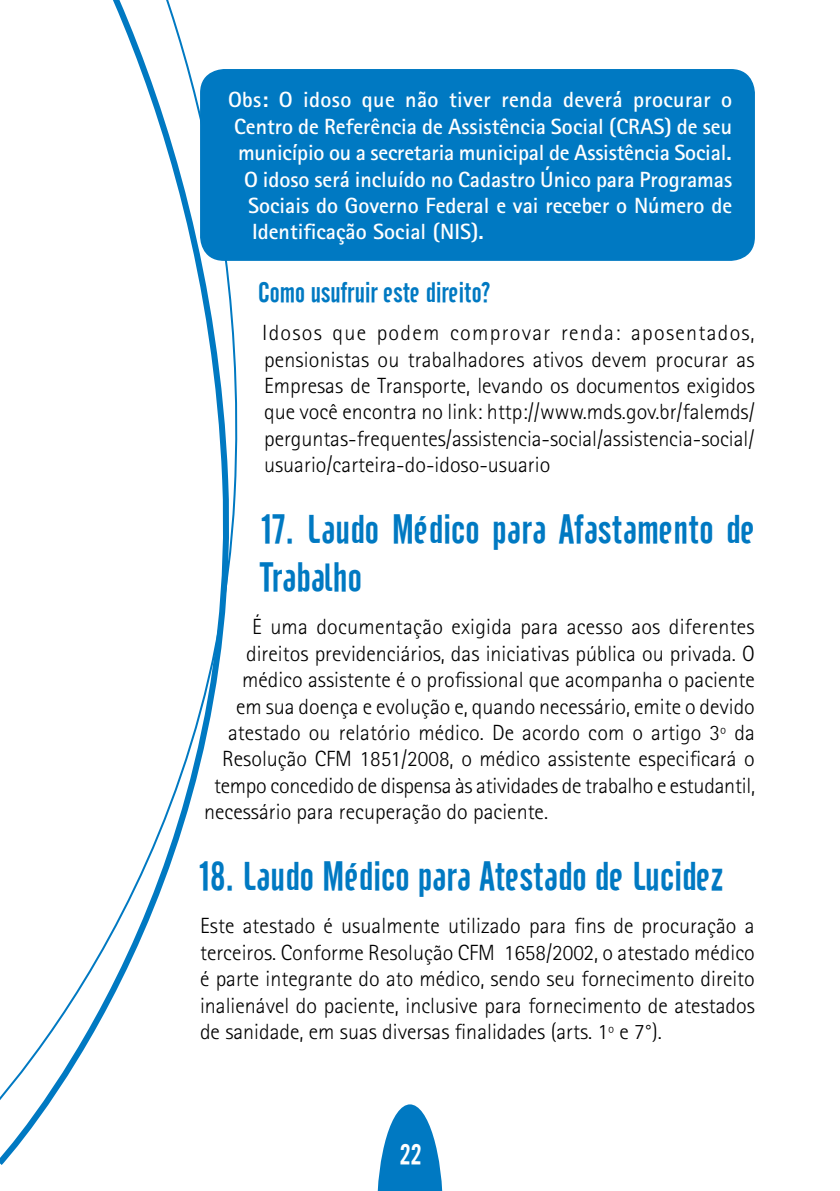
<style>
.page{position:relative;width:840px;height:1191px;background:#fff}
.page>*{position:absolute;margin:0;border:0;box-sizing:border-box;transform-origin:0 0}
.t1{font:40px/48px "Cafeta";color:#0079c2}
.t2{font:28px "Cafeta";color:#0079c2}
.t3{font:28px "Cafeta";color:#fff}
.t4{font:300 22px/26.4px "Rotis Sans Serif";color:#000;text-align:justify}
.t5{font:700 22px "Rotis Sans Serif";color:#fff}
</style>
<div class="page">
<div style="left:200px;top:69px;width:554px;height:192px;background:#0079c2;border-radius:24px"></div>
<svg style="left:0;top:1px;width:242px;height:1164px"></svg>
<svg style="left:377px;top:1104px;width:66px;height:87px"></svg>
<p class="t5" style="left:228px;top:86px;width:505px">Obs: O idoso que não tiver renda deverá procurar o</p>
<p class="t5" style="left:234px;top:112px;width:499px">Centro de Referência de Assistência Social (CRAS) de seu</p>
<p class="t5" style="left:238px;top:139px;width:494px">município ou a secretaria municipal de Assistência Social.</p>
<p class="t5" style="left:244px;top:165px;width:489px">O idoso será incluído no Cadastro Único para Programas</p>
<p class="t5" style="left:248px;top:192px;width:485px">Sociais do Governo Federal e vai receber o Número de</p>
<p class="t5" style="left:252px;top:218px;width:233px">Identificação Social (NIS).</p>
<p class="t2" style="left:258px;top:277px;width:233px">Como usufruir este direito?</p>
<p class="t4" style="left:262px;top:319px;width:494px">Idosos que podem comprovar renda: aposentados, pensionistas ou trabalhadores ativos devem procurar as Empresas de Transporte, levando os documentos exigidos que você encontra no link: http://www.mds.gov.br/falemds/ perguntas-frequentes/assistencia-social/assistencia-social/ usuario/carteira-do-idoso-usuario</p>
<h1 class="t1" style="left:260px;top:505px;width:496px">17. Laudo Médico para Afastamento de<br>Trabalho</h1>
<p class="t4" style="left:252px;top:613px;width:503px">É uma documentação exigida para acesso aos diferentes</p>
<p class="t4" style="left:246px;top:640px;width:510px">direitos previdenciários, das iniciativas pública ou privada. O</p>
<p class="t4" style="left:242px;top:666px;width:514px">médico assistente é o profissional que acompanha o paciente</p>
<p class="t4" style="left:236px;top:693px;width:520px">em sua doença e evolução e, quando necessário, emite o devido</p>
<p class="t4" style="left:228px;top:719px;width:528px">atestado ou relatório médico. De acordo com o artigo 3º da</p>
<p class="t4" style="left:222px;top:745px;width:534px">Resolução CFM 1851/2008, o médico assistente especificará o</p>
<p class="t4" style="left:214px;top:772px;width:542px">tempo concedido de dispensa às atividades de trabalho e estudantil,</p>
<p class="t4" style="left:204px;top:798px;width:345px">necessário para recuperação do paciente.</p>
<h1 class="t1" style="left:200px;top:852px;width:524px">18. Laudo Médico para Atestado de Lucidez</h1>
<p class="t4" style="left:200px;top:912px;width:556px">Este atestado é usualmente utilizado para fins de procuração a terceiros. Conforme Resolução CFM 1658/2002, o atestado médico é parte integrante do ato médico, sendo seu fornecimento direito inalienável do paciente, inclusive para fornecimento de atestados de sanidade, em suas diversas finalidades (arts. 1º e 7°).</p>
<p class="t3" style="left:399px;top:1138px;width:24px">22</p>
</div>
